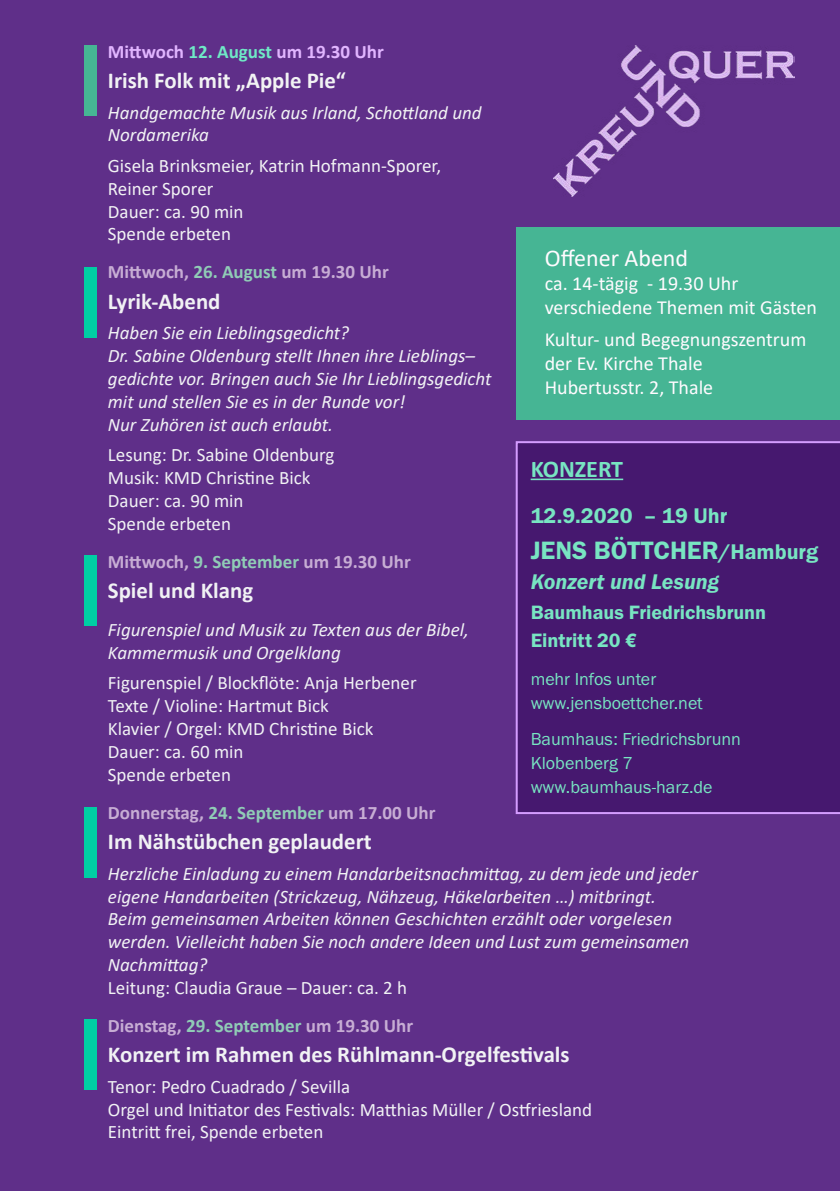
<style>
.page{position:relative;width:840px;height:1191px;background:#fff}
.page>*{position:absolute;margin:0;border:0;box-sizing:border-box;transform-origin:0 0}
.t1{font:26px "Franklin Gothic URW Dem";color:#78e5c2}
.t2{font:24px "Calibri";color:#fffbff}
.t3{font:700 24px "Calibri";color:#78e5c2}
.t4{font:700 22.8px "Calibri";color:#f1f2f4}
.t5{font:700 22.8px "Calibri";color:#f2f3f4}
.t6{font:22px "Franklin Gothic URW Dem Ita";color:#78e5c2}
.t7{font:22px "Franklin Gothic URW Dem";color:#78e5c2}
.t8{font:20px/24px "Calibri";color:#fffbff}
.t9{font:20px/28px "Franklin Gothic URW Dem";color:#78e5c2}
.t10{font:italic 19px/22.8px "Calibri";color:#f1f2f4}
.t11{font:19px/22.8px "Calibri";color:#f1f2f4}
.t12{font:700 19px "Calibri";color:#c7add4}
.t13{font:19px/22.8px "Calibri";color:#f2f3f4}
.t14{font:italic 19px/22.8px "Calibri";color:#f2f3f4}
.t15{font:700 19px "Calibri";color:#e1b5ff}
.t16{font:18px/24px "Franklin Gothic URW Boo";color:#78e5c2}
.s1{color:#6fe9c6}
.s2{color:#90ccb6}
.s3{font-weight:700;color:#c7add4}
.s4{font-weight:700;color:#90ccb6}
.s5{font-size:22px}
</style>
<div class="page">
<div style="left:0;top:0;width:839px;height:1191px;background:#5f2f89"></div>
<div style="left:516px;top:227px;width:323px;height:193px;background:#46b594"></div>
<img style="left:553px;top:45px;width:240px;height:152px">
<div style="left:84px;top:266px;width:13px;height:71px;background:#00cea4"></div>
<div style="left:84px;top:555px;width:13px;height:71px;background:#00cea4"></div>
<div style="left:84px;top:807px;width:13px;height:71px;background:#00cea4"></div>
<div style="left:84px;top:1019px;width:13px;height:71px;background:#00cea4"></div>
<div style="left:84px;top:45px;width:13px;height:71px;background:#46b594"></div>
<div style="left:515px;top:441px;width:324px;height:373px;background:#46186f"></div>
<hr style="left:530px;top:478px;width:93px;height:2px;background:#78e5c2">
<p class="t15" style="left:108px;top:38px;width:277px">Mittwoch <span class="s1">12. August</span> um 19.30 Uhr</p>
<p class="t5" style="left:108px;top:64px;width:239px">Irish Folk mit „Apple Pie“</p>
<p class="t14" style="left:108px;top:100px;width:375px">Handgemachte Musik aus Irland, Schottland und<br>Nordamerika</p>
<p class="t13" style="left:108px;top:154px;width:335px">Gisela Brinksmeier, Katrin Hofmann-Sporer,<br>Reiner Sporer<br>Dauer: ca. 90 min<br>Spende erbeten</p>
<p class="t12" style="left:108px;top:259px;width:282px">Mittwoch, <span class="s2">26. August</span> um 19.30 Uhr</p>
<p class="t4" style="left:108px;top:285px;width:114px">Lyrik-Abend</p>
<p class="t10" style="left:108px;top:321px;width:385px">Haben Sie ein Lieblingsgedicht?<br>Dr. Sabine Oldenburg stellt Ihnen ihre Lieblings– gedichte vor. Bringen auch Sie Ihr Lieblingsgedicht mit und stellen Sie es in der Runde vor!<br>Nur Zuhören ist auch erlaubt.</p>
<p class="t11" style="left:108px;top:443px;width:228px">Lesung: Dr. Sabine Oldenburg<br>Musik: KMD Christine Bick<br>Dauer: ca. 90 min<br>Spende erbeten</p>
<p class="t12" style="left:108px;top:548px;width:304px">Mittwoch, <span class="s2">9. September</span> um 19.30 Uhr</p>
<p class="t4" style="left:108px;top:574px;width:147px">Spiel und Klang</p>
<p class="t10" style="left:108px;top:617px;width:362px">Figurenspiel und Musik zu Texten aus der Bibel,<br>Kammermusik und Orgelklang</p>
<p class="t11" style="left:108px;top:671px;width:310px">Figurenspiel / Blockflöte: Anja Herbener<br>Texte / Violine: Hartmut Bick<br>Klavier / Orgel: KMD Christine Bick<br>Dauer: ca. 60 min<br>Spende erbeten</p>
<p class="t12" style="left:108px;top:799px;width:329px">Donnerstag, <span class="s2">24. September</span> um 17.00 Uhr</p>
<p class="t4" style="left:108px;top:825px;width:265px">Im Nähstübchen geplaudert</p>
<p class="t10" style="left:108px;top:861px;width:591px">Herzliche Einladung zu einem Handarbeitsnachmittag, zu dem jede und jeder eigene Handarbeiten (Strickzeug, Nähzeug, Häkelarbeiten …) mitbringt.<br>Beim gemeinsamen Arbeiten können Geschichten erzählt oder vorgelesen werden. Vielleicht haben Sie noch andere Ideen und Lust zum gemeinsamen Nachmittag?</p>
<p class="t11" style="left:108px;top:968px;width:307px;line-height:38px">Leitung: Claudia Graue – Dauer: ca. 2 h<br><span class="s3">Dienstag,</span> <span class="s4">29. September</span> <span class="s3">um 19.30 Uhr</span></p>
<p class="t4" style="left:108px;top:1038px;width:463px">Konzert im Rahmen des Rühlmann-Orgelfestivals</p>
<p class="t11" style="left:108px;top:1074px;width:485px">Tenor: Pedro Cuadrado / Sevilla<br>Orgel und Initiator des Festivals: Matthias Müller / Ostfriesland<br>Eintritt frei, Spende erbeten</p>
<p class="t2" style="left:544px;top:241px;width:145px">Offener Abend</p>
<p class="t8" style="left:544px;top:271px;width:273px">ca. 14-tägig - 19.30 Uhr verschiedene Themen mit Gästen</p>
<p class="t8" style="left:544px;top:327px;width:263px">Kultur- und Begegnungszentrum der Ev. Kirche Thale<br>Hubertusstr. 2, Thale</p>
<p class="t3" style="left:530px;top:452px;width:94px">KONZERT</p>
<p class="t7" style="left:530px;top:502px;width:198px">12.9.2020 – 19 Uhr</p>
<h1 class="t1" style="left:530px;top:534px;width:289px">JENS BÖTTCHER<span class="s5">/Hamburg</span></h1>
<p class="t6" style="left:530px;top:567px;width:190px">Konzert und Lesung</p>
<p class="t9" style="left:530px;top:597px;width:237px">Baumhaus Friedrichsbrunn<br>Eintritt 20 €</p>
<p class="t16" style="left:530px;top:666px;width:173px">mehr Infos unter www.jensboettcher.net</p>
<p class="t16" style="left:530px;top:726px;width:212px">Baumhaus: Friedrichsbrunn<br>Klobenberg 7 www.baumhaus-harz.de</p>
</div>
